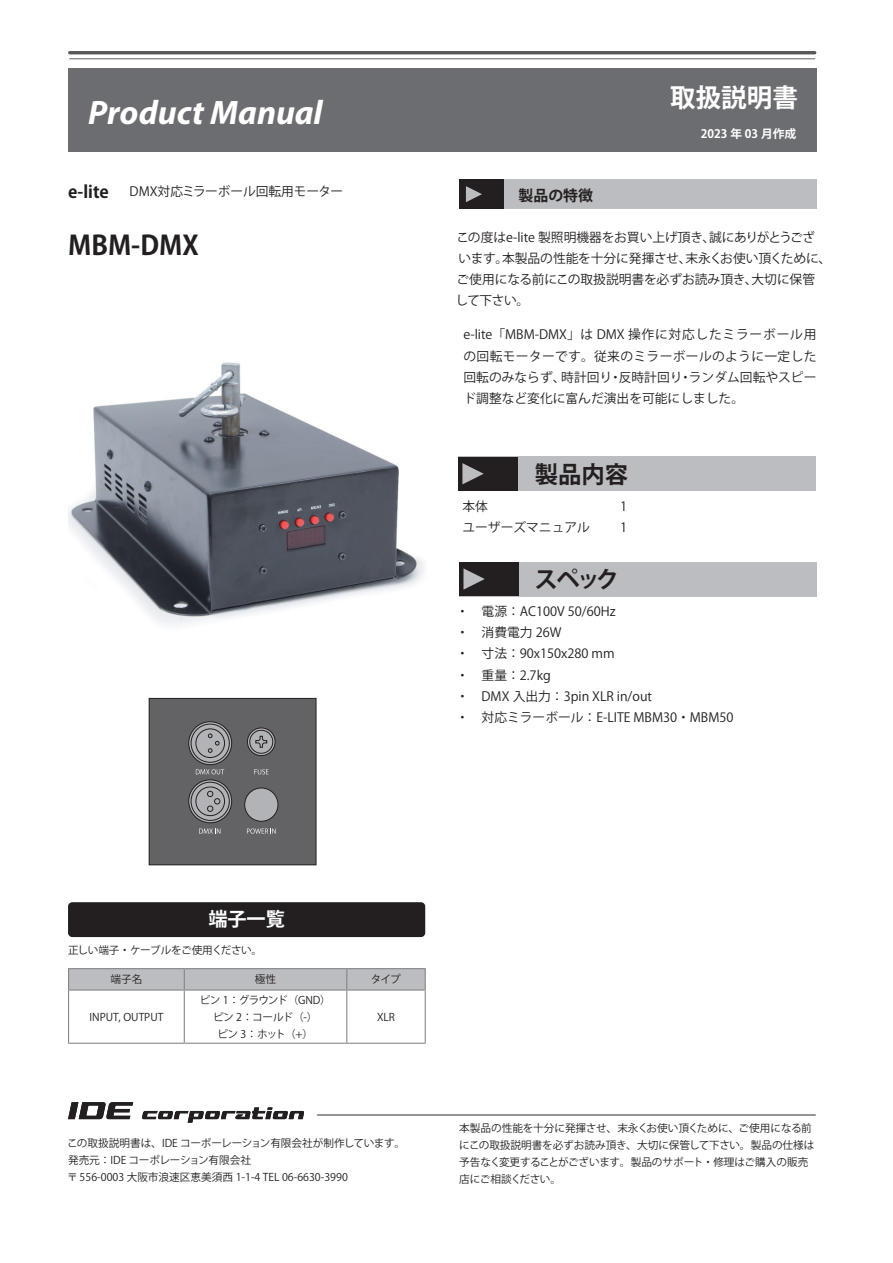
<style>
.page{position:relative;width:893px;height:1263px;background:#fff}
.page>*{position:absolute;margin:0;border:0;box-sizing:border-box;transform-origin:0 0}
.t1{font:italic 700 34.05px "Myriad Pro";color:#fff}
.t2{font:700 26.55px "Koz Go Pro";color:#231f20}
.t3{font:700 25.5px "Koz Go Pro";color:#fff}
.t4{font:700 23.4px "Koz Go Pro";letter-spacing:-.025em;color:#231f20}
.t5{font:700 19.2px "Koz Go Pro";color:#fff}
.t6{font:700 14.85px "Koz Go Pro";color:#231f20}
.t7{font:12.75px/21.3px "Koz Go Pro";color:#231f20}
.t8{font:700 11.7px "Koz Go Pro";color:#fff}
.t9{font:10.65px/17px "Koz Go Pro";color:#231f20}
.t10{font:10.65px/17px "Koz Go Pro";letter-spacing:-.06em;color:#231f20;text-align:center}
.t11{font:10.65px "Koz Go Pro";letter-spacing:-.04em;color:#231f20}
.s1{font-weight:700;font-size:16.95px}
</style>
<div class="page">
<div style="left:68px;top:68px;width:748px;height:83px;background:#6c6d70"></div>
<hr style="left:70px;top:51px;width:745px;height:3px;background:#57585a">
<hr style="left:70px;top:58px;width:745px;height:1px;background:#808285">
<hr style="left:318px;top:1114px;width:497px;height:2px;background:#808285">
<svg style="left:68px;top:1102px;width:65px;height:17px"></svg>
<svg style="left:142px;top:1107px;width:162px;height:16px"></svg>
<div style="left:459px;top:179px;width:357px;height:30px;background:#bcbdc0"></div>
<div style="left:459px;top:179px;width:45px;height:30px;background:#231f20"></div>
<svg style="left:466px;top:186px;width:16px;height:16px"></svg>
<div style="left:459px;top:562px;width:357px;height:34px;background:#bcbdc0"></div>
<div style="left:458px;top:457px;width:357px;height:34px;background:#bcbdc0"></div>
<div style="left:459px;top:562px;width:60px;height:34px;background:#231f20"></div>
<div style="left:458px;top:457px;width:60px;height:34px;background:#231f20"></div>
<svg style="left:463px;top:568px;width:22px;height:22px"></svg>
<svg style="left:462px;top:463px;width:22px;height:21px"></svg>
<img style="left:68px;top:362px;width:356px;height:264px">
<div style="left:149px;top:698px;width:167px;height:167px;background:#636366"></div>
<div style="left:149px;top:698px;width:167px;height:167px;border:1px solid #231f20"></div>
<div style="left:245px;top:788px;width:33px;height:33px;background:#b2b3b7;border-radius:50%"></div>
<div style="left:244px;top:788px;width:34px;height:33px;border:1px solid #231f20;border-radius:50%"></div>
<svg style="left:189px;top:722px;width:43px;height:43px"></svg>
<div style="left:188px;top:721px;width:44px;height:44px;border:1px solid #231f20;border-radius:50%"></div>
<svg style="left:191px;top:724px;width:38px;height:38px"></svg>
<div style="left:191px;top:724px;width:39px;height:39px;border:1px solid #231f20;border-radius:50%"></div>
<div style="left:196px;top:729px;width:29px;height:28px;background:#b2b3b7;border-radius:50%"></div>
<div style="left:196px;top:728px;width:29px;height:30px;border:1px solid #231f20;border-radius:50%"></div>
<svg style="left:208px;top:734px;width:11px;height:19px"></svg>
<svg style="left:189px;top:780px;width:43px;height:43px"></svg>
<div style="left:188px;top:779px;width:44px;height:44px;border:1px solid #231f20;border-radius:50%"></div>
<svg style="left:191px;top:782px;width:38px;height:38px"></svg>
<div style="left:191px;top:782px;width:39px;height:39px;border:1px solid #231f20;border-radius:50%"></div>
<svg style="left:196px;top:787px;width:29px;height:29px"></svg>
<div style="left:196px;top:787px;width:29px;height:29px;border:1px solid #231f20;border-radius:50%"></div>
<svg style="left:207px;top:791px;width:13px;height:21px"></svg>
<svg style="left:247px;top:728px;width:28px;height:28px"></svg>
<div style="left:247px;top:728px;width:28px;height:28px;border:1px solid #231f20;border-radius:50%"></div>
<svg style="left:250px;top:730px;width:23px;height:23px"></svg>
<div style="left:249px;top:730px;width:24px;height:24px;border:1px solid #231f20;border-radius:50%"></div>
<svg style="left:255px;top:736px;width:12px;height:12px"></svg>
<svg style="left:199px;top:828px;width:21px;height:6px"></svg>
<svg style="left:247px;top:828px;width:29px;height:6px"></svg>
<svg style="left:254px;top:769px;width:15px;height:5px"></svg>
<svg style="left:196px;top:769px;width:28px;height:5px"></svg>
<hr style="left:68px;top:968px;width:116px;height:1px;background:#808285">
<hr style="left:184px;top:968px;width:163px;height:1px;background:#808285">
<hr style="left:347px;top:968px;width:79px;height:1px;background:#808285">
<div style="left:68px;top:969px;width:358px;height:20px;background:#bcbdc0"></div>
<hr style="left:68px;top:989px;width:116px;height:1px;background:#808285">
<hr style="left:68px;top:990px;width:1px;height:53px;background:#808285">
<hr style="left:184px;top:989px;width:163px;height:1px;background:#808285">
<hr style="left:184px;top:990px;width:1px;height:53px;background:#808285">
<hr style="left:347px;top:989px;width:79px;height:1px;background:#808285">
<hr style="left:346px;top:990px;width:1px;height:53px;background:#808285">
<hr style="left:425px;top:990px;width:1px;height:53px;background:#808285">
<hr style="left:68px;top:1043px;width:116px;height:1px;background:#808285">
<hr style="left:184px;top:1043px;width:163px;height:1px;background:#808285">
<hr style="left:347px;top:1043px;width:79px;height:1px;background:#808285">
<div style="left:68px;top:902px;width:357px;height:35px;background:#231f20;border-radius:4px"></div>
<h1 class="t1" style="left:88px;top:91px;width:236px">Product Manual</h1>
<p class="t7" style="left:68px;top:181px;width:276px"><span class="s1">e-lite 　</span>DMX対応ミラーボール回転用モーター</p>
<h2 class="t2" style="left:68px;top:228px;width:132px">MBM-DMX</h2>
<h3 class="t3" style="left:670px;top:82px;width:129px">取扱説明書</h3>
<p class="t8" style="left:701px;top:127px;width:97px">2023 年 03 月作成</p>
<p class="t6" style="left:519px;top:186px;width:76px">製品の特徴</p>
<p class="t7" style="left:456px;top:227px;width:377px">この度はe-lite 製照明機器をお買い上げ頂き、誠にありがとうござ<br>います。本製品の性能を十分に発揮させ、末永くお使い頂くために、ご使用になる前にこの取扱説明書を必ずお読み頂き、大切に保管<br>して下さい。</p>
<p class="t7" style="left:463px;top:324px;width:355px;text-align:justify">e-lite「MBM-DMX」は DMX 操作に対応したミラーボール用の回転モーターです。従来のミラーボールのように一定した回転のみならず、時計回り・反時計回り・ランダム回転やスピード調整など変化に富んだ演出を可能にしました。</p>
<h3 class="t4" style="left:535px;top:459px;width:95px">製品内容</h3>
<p class="t7" style="left:462px;top:495px;width:27px">本体</p>
<p class="t7" style="left:620px;top:495px;width:9px">1</p>
<p class="t7" style="left:462px;top:517px;width:129px">ユーザーズマニュアル</p>
<p class="t7" style="left:620px;top:517px;width:9px">1</p>
<h3 class="t4" style="left:534px;top:564px;width:86px">スペック</h3>
<p class="t7" style="left:456px;top:601px;width:279px">・　電源：AC100V 50/60Hz<br>・　消費電力 26W<br>・　寸法：90x150x280 mm<br>・　重量：2.7kg<br>・　DMX 入出力：3pin XLR in/out<br>・　対応ミラーボール：E-LITE MBM30・MBM50</p>
<h3 class="t5" style="left:208px;top:907px;width:78px">端子一覧</h3>
<p class="t11" style="left:68px;top:943px;width:196px">正しい端子・ケーブルをご使用ください。</p>
<p class="t9" style="left:110px;top:971px;width:33px">端子名</p>
<p class="t9" style="left:255px;top:971px;width:23px">極性</p>
<p class="t9" style="left:371px;top:971px;width:32px">タイプ</p>
<p class="t9" style="left:89px;top:1008px;width:75px">INPUT, OUTPUT</p>
<p class="t10" style="left:200px;top:991px;width:133px">ピン 1：グラウンド（GND）ピン 2：コールド（-）<br>ピン 3：ホット（+）</p>
<p class="t9" style="left:377px;top:1008px;width:19px">XLR</p>
<p class="t9" style="left:67px;top:1135px;width:339px">この取扱説明書は、IDE コーポーレーション有限会社が制作しています。発売元：IDE コーポレーション有限会社<br>〒 556-0003 大阪市浪速区恵美須西 1-1-4 TEL 06-6630-3990</p>
<p class="t9" style="left:459px;top:1120px;width:357px">本製品の性能を十分に発揮させ、末永くお使い頂くために、ご使用になる前にこの取扱説明書を必ずお読み頂き、大切に保管して下さい。製品の仕様は予告なく変更することがございます。製品のサポート・修理はご購入の販売店にご相談ください。</p>
</div>
